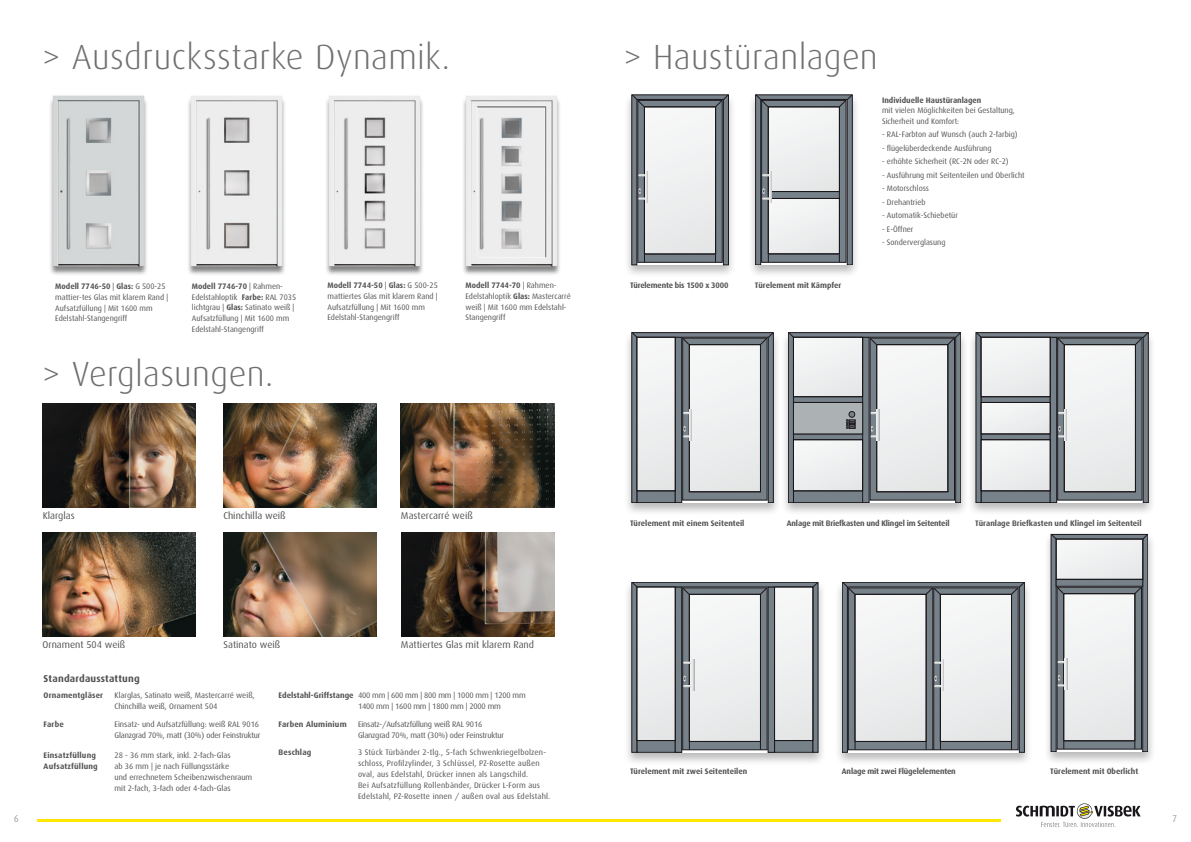
<style>
.page{position:relative;width:1191px;height:842px;background:#fff}
.page>*{position:absolute;margin:0;border:0;box-sizing:border-box;transform-origin:0 0}
.t1{font:300 35px "Dax";letter-spacing:.01em;color:#6f6f6f}
.t2{font:700 10px "Dax";letter-spacing:.02em;color:#525251}
.t3{font:300 10px "Dax Condensed";color:#b2b2b2}
.t4{font:9.9px "Dax";color:#525251}
.t5{font:8px/10.6px "Dax";color:#525251}
.t6{font:8px/11px "Dax";letter-spacing:.02em;color:#525251}
.t7{font:700 8px "Dax";color:#525251}
.t8{font:8px/11px "Dax";letter-spacing:-.02em;color:#525251}
.t9{font:700 8px "Dax";letter-spacing:-.02em;color:#525251}
.t10{font:700 8px/11px "Dax";letter-spacing:.02em;color:#525251}
.s1{font-weight:700}
.s2{font-weight:400}
</style>
<div class="page">
<div style="left:624px;top:93px;width:112px;height:185px;background:#191a19;opacity:.3"></div>
<svg style="left:631px;top:94px;width:97px;height:171px"></svg>
<div style="left:747px;top:93px;width:113px;height:185px;background:#191a19;opacity:.3"></div>
<svg style="left:755px;top:94px;width:97px;height:171px"></svg>
<div style="left:624px;top:330px;width:157px;height:186px;background:#191a19;opacity:.3"></div>
<svg style="left:631px;top:332px;width:142px;height:171px"></svg>
<div style="left:968px;top:330px;width:188px;height:186px;background:#191a19;opacity:.3"></div>
<svg style="left:975px;top:332px;width:173px;height:171px"></svg>
<div style="left:780px;top:330px;width:188px;height:186px;background:#191a19;opacity:.3"></div>
<svg style="left:788px;top:332px;width:173px;height:171px"></svg>
<div style="left:834px;top:580px;width:198px;height:186px;background:#191a19;opacity:.3"></div>
<svg style="left:842px;top:582px;width:182px;height:170px"></svg>
<div style="left:624px;top:580px;width:202px;height:186px;background:#191a19;opacity:.3"></div>
<svg style="left:631px;top:582px;width:187px;height:170px"></svg>
<div style="left:1043px;top:532px;width:112px;height:233px;background:#191a19;opacity:.3"></div>
<svg style="left:1051px;top:534px;width:96px;height:218px"></svg>
<img style="left:223px;top:404px;width:153px;height:104px">
<img style="left:43px;top:404px;width:153px;height:104px">
<img style="left:401px;top:404px;width:153px;height:104px">
<img style="left:43px;top:532px;width:153px;height:104px">
<img style="left:223px;top:532px;width:153px;height:104px">
<img style="left:401px;top:532px;width:153px;height:104px">
<img style="left:188px;top:96px;width:97px;height:179px">
<img style="left:50px;top:95px;width:97px;height:180px">
<img style="left:463px;top:96px;width:97px;height:179px">
<img style="left:326px;top:96px;width:97px;height:179px">
<svg style="left:1016px;top:803px;width:124px;height:24px"></svg>
<hr style="left:37px;top:819px;width:558px;height:3px;background:#ffe700">
<hr style="left:595px;top:819px;width:406px;height:3px;background:#ffe700">
<h1 class="t1" style="left:43px;top:38px;width:409px">&gt; Ausdrucksstarke Dynamik.</h1>
<h1 class="t1" style="left:624px;top:38px;width:255px">&gt; Haustüranlagen</h1>
<p class="t5" style="left:55px;top:281px;width:114px"><span class="s1">Modell 7746-50</span> | <span class="s1">Glas:</span> G 500-25 mattier-tes Glas mit klarem Rand |<br>Aufsatzfüllung | Mit 1600 mm<br>Edelstahl-Stangengriff</p>
<p class="t7" style="left:327px;top:281px;width:112px">Modell 7744-50 <span class="s2">|</span> Glas: <span class="s2">G 500-25</span></p>
<p class="t7" style="left:754px;top:281px;width:88px">Türelement mit Kämpfer</p>
<p class="t5" style="left:327px;top:291px;width:112px">mattiertes Glas mit klarem Rand |<br>Aufsatzfüllung | Mit 1600 mm<br>Edelstahl-Stangengriff</p>
<p class="t5" style="left:192px;top:281px;width:106px"><span class="s1">Modell 7746-70</span> | Rahmen-<br>Edelstahloptik <span class="s1">Farbe:</span> RAL 7035 lichtgrau | <span class="s1">Glas:</span> Satinato weiß |<br>Aufsatzfüllung | Mit 1600 mm<br>Edelstahl-Stangengriff</p>
<p class="t5" style="left:465px;top:280px;width:107px"><span class="s1">Modell 7744-70</span> | Rahmen-<br>Edelstahloptik <span class="s1">Glas:</span> Mastercarré weiß | Mit 1600 mm Edelstahl-<br>Stangengriff</p>
<p class="t9" style="left:630px;top:281px;width:100px">Türelemente bis 1500 x 3000</p>
<h1 class="t1" style="left:43px;top:355px;width:232px">&gt; Verglasungen.</h1>
<p class="t7" style="left:882px;top:95px;width:101px">Individuelle Haustüranlagen</p>
<p class="t5" style="left:882px;top:105px;width:134px">mit vielen Möglichkeiten bei Gestaltung,<br>Sicherheit und Komfort:</p>
<p class="t5" style="left:882px;top:129px;width:137px">- RAL-Farbton auf Wunsch (auch 2-farbig)</p>
<p class="t5" style="left:882px;top:143px;width:111px">- flügelüberdeckende Ausführung</p>
<p class="t5" style="left:882px;top:156px;width:128px">- erhöhte Sicherheit (RC-2N oder RC-2)</p>
<p class="t5" style="left:882px;top:170px;width:144px">- Ausführung mit Seitenteilen und Oberlicht</p>
<p class="t5" style="left:882px;top:183px;width:49px">- Motorschloss</p>
<p class="t5" style="left:882px;top:197px;width:45px">- Drehantrieb</p>
<p class="t5" style="left:882px;top:210px;width:77px">- Automatik-Schiebetür</p>
<p class="t5" style="left:882px;top:224px;width:33px">- E-Öffner</p>
<p class="t5" style="left:882px;top:237px;width:65px">- Sonderverglasung</p>
<p class="t4" style="left:43px;top:510px;width:34px">Klarglas</p>
<p class="t4" style="left:223px;top:510px;width:64px">Chinchilla weiß</p>
<p class="t4" style="left:401px;top:510px;width:73px">Mastercarré weiß</p>
<p class="t4" style="left:43px;top:639px;width:84px">Ornament 504 weiß</p>
<p class="t4" style="left:223px;top:639px;width:58px">Satinato weiß</p>
<p class="t4" style="left:401px;top:639px;width:135px">Mattiertes Glas mit klarem Rand</p>
<p class="t2" style="left:44px;top:673px;width:98px">Standardausstattung</p>
<p class="t10" style="left:44px;top:690px;width:61px">Ornamentgläser</p>
<p class="t5" style="left:114px;top:690px;width:142px;line-height:11px">Klarglas, Satinato weiß, Mastercarré weiß,<br>Chinchilla weiß, Ornament 504</p>
<p class="t7" style="left:44px;top:719px;width:22px">Farbe</p>
<p class="t5" style="left:114px;top:718px;width:147px;line-height:11px">Einsatz- und Aufsatzfüllung: weiß RAL 9016<br>Glanzgrad 70%, matt (30%) oder Feinstruktur</p>
<p class="t10" style="left:44px;top:749px;width:56px">Einsatzfüllung<br>Aufsatzfüllung</p>
<p class="t5" style="left:114px;top:750px;width:139px;line-height:11px">28 - 36 mm stark, inkl. 2-fach-Glas<br>ab 36 mm | je nach Füllungsstärke<br>und errechnetem Scheibenzwischenraum mit 2-fach, 3-fach oder 4-fach-Glas</p>
<p class="t8" style="left:358px;top:690px;width:169px;text-indent:-79px"><span class="s1">Edelstahl-Griffstange</span> 400 mm | 600 mm | 800 mm | 1000 mm | 1200 mm<br>1400 mm | 1600 mm | 1800 mm | 2000 mm</p>
<p class="t10" style="left:279px;top:718px;width:70px">Farben Aluminium</p>
<p class="t8" style="left:358px;top:718px;width:147px">Einsatz-/Aufsatzfüllung weiß RAL 9016<br>Glanzgrad 70%, matt (30%) oder Feinstruktur</p>
<p class="t10" style="left:279px;top:747px;width:34px">Beschlag</p>
<p class="t6" style="left:358px;top:747px;width:194px">3 Stück Türbänder 2-tlg., 5-fach Schwenkriegelbolzen&shy;schloss, Profilzylinder, 3 Schlüssel, PZ-Rosette außen oval, aus Edelstahl, Drücker innen als Langschild.<br>Bei Aufsatzfüllung Rollenbänder, Drücker L-Form aus Edelstahl, PZ-Rosette innen / außen oval aus Edelstahl.</p>
<p class="t7" style="left:630px;top:518px;width:116px">Türelement mit einem Seitenteil</p>
<p class="t9" style="left:787px;top:518px;width:164px">Anlage mit Briefkasten und Klingel im Seitenteil</p>
<p class="t7" style="left:975px;top:518px;width:168px">Türanlage Briefkasten und Klingel im Seitenteil</p>
<p class="t7" style="left:630px;top:767px;width:119px">Türelement mit zwei Seitenteilen</p>
<p class="t9" style="left:842px;top:767px;width:115px">Anlage mit zwei Flügelelementen</p>
<p class="t7" style="left:1050px;top:767px;width:90px">Türelement mit Oberlicht</p>
<p class="t3" style="left:14px;top:813px;width:6px">6</p>
<p class="t3" style="left:1172px;top:813px;width:6px">7</p>
</div>
